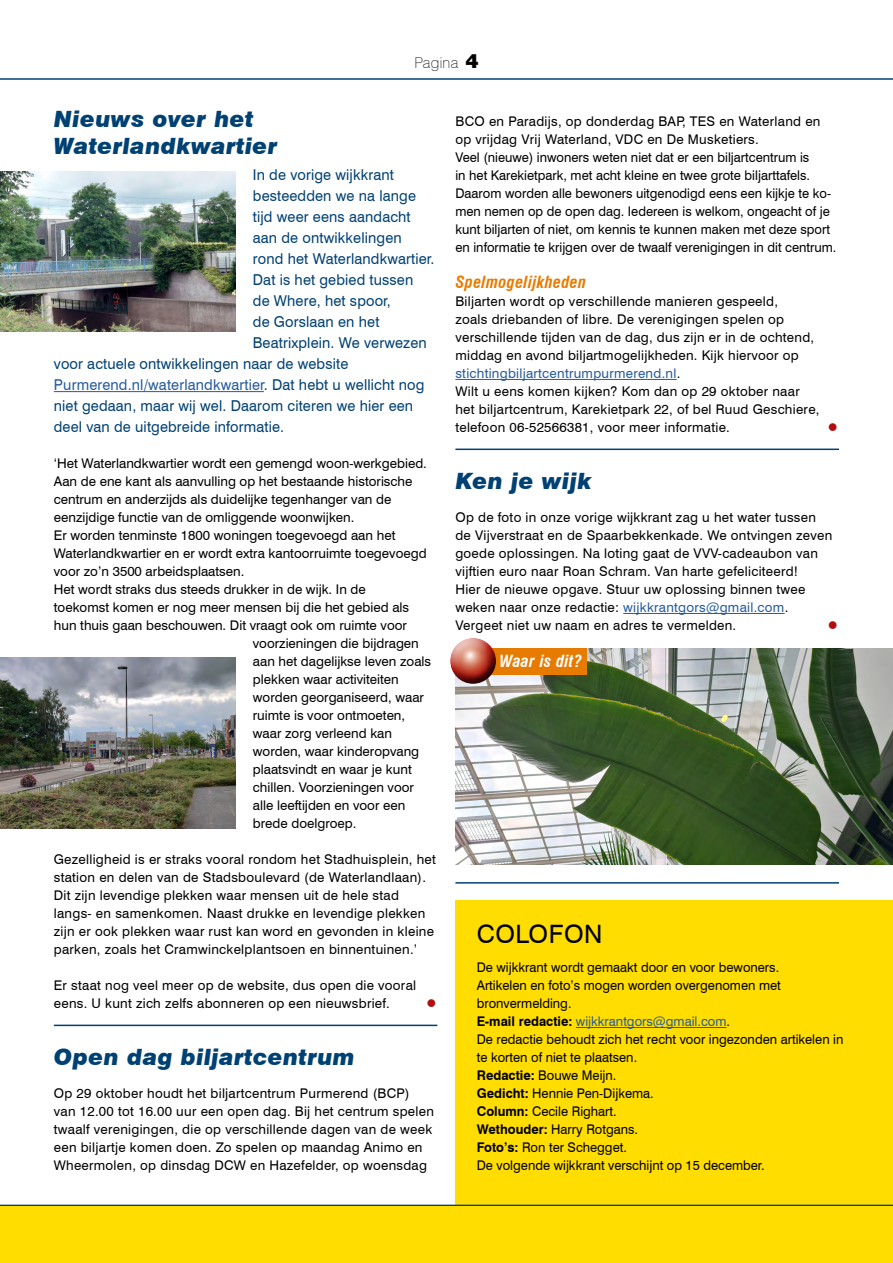
<style>
.page{position:relative;width:893px;height:1263px;background:#fff}
.page>*{position:absolute;margin:0;border:0;box-sizing:border-box;transform-origin:0 0}
.t1{font:25.35px "Swiss 721 BT";letter-spacing:.02em;color:#000}
.t2{font:italic 900 22.5px/27px "Swiss 721 BT";letter-spacing:.02em;color:#004174}
.t3{font:italic 700 condensed 16.35px "Swiss 721 BT";letter-spacing:.02em;color:#e77b00}
.H2__Subkop{font:italic 700 condensed 16.35px "Swiss 721 BT";letter-spacing:.02em;color:#fff}
.t4{font:15px "Swiss 721 BT";letter-spacing:.01em;color:#004174}
.t5{font:15px "Swiss 721 BT";letter-spacing:.01em;color:#275b9b}
.t6{font:100 15px "Swiss 721 BT";letter-spacing:.02em;color:#000}
.t7{font:13.35px/18px "Swiss 721 BT";color:#000}
.t8{font:13.35px/18px "Swiss 721 BT";letter-spacing:.02em;color:#000}
.t9{font:13.35px "Swiss 721 BT";color:#275b9b}
.t10{font:13.35px "Wingdings";color:#b20e10}
.s1{font-family:"Swiss 721 BT Black No 2";font-weight:400;font-size:18px}
.s2{color:#004174}
.s3{color:#275b9b}
.s4{font-weight:700;color:#000}
.s5{color:#000}
.s6{font-weight:700}
</style>
<div class="page">
<div style="left:455px;top:900px;width:438px;height:316px;background:#fd0"></div>
<hr style="left:576px;top:1027px;width:150px;height:1px;background:#275b9b">
<hr style="left:0;top:78px;width:893px;height:2px;background:#004174">
<hr style="left:0;top:1205px;width:893px;height:1px;background:#004174">
<div style="left:0;top:1206px;width:893px;height:57px;background:#fd0"></div>
<hr style="left:455px;top:882px;width:384px;height:2px;background:#004174">
<hr style="left:54px;top:391px;width:210px;height:1px;background:#275b9b">
<hr style="left:54px;top:1025px;width:383px;height:1px;background:#004174">
<hr style="left:455px;top:379px;width:222px;height:1px;background:#275b9b">
<hr style="left:455px;top:449px;width:384px;height:1px;background:#004174">
<hr style="left:623px;top:613px;width:162px;height:1px;background:#275b9b">
<img style="left:0;top:172px;width:236px;height:160px">
<img style="left:0;top:657px;width:236px;height:171px">
<img style="left:455px;top:648px;width:438px;height:216px">
<div style="left:467px;top:648px;width:119px;height:27px;background:#e77b00"></div>
<div style="left:445px;top:643px;width:62px;height:42px;background:#000;opacity:.75"></div>
<p class="t6" style="left:414px;top:53px;width:66px">Pagina <span class="s1">4</span></p>
<h2 class="t2" style="left:54px;top:105px;width:225px">Nieuws over het<br>Waterlandkwartier</h2>
<p class="t4" style="left:253px;top:166px;width:143px">In de vorige wijkkrant</p>
<p class="t4" style="left:253px;top:187px;width:165px">besteedden we na lange</p>
<p class="t4" style="left:253px;top:208px;width:159px">tijd weer eens aandacht</p>
<p class="t4" style="left:253px;top:229px;width:150px">aan de ontwikkelingen</p>
<p class="t4" style="left:253px;top:250px;width:183px">rond het Waterlandkwartier.</p>
<p class="t4" style="left:253px;top:271px;width:162px">Dat is het gebied tussen</p>
<p class="t4" style="left:253px;top:292px;width:140px">de Where, het spoor,</p>
<p class="t4" style="left:253px;top:313px;width:128px">de Gorslaan en het</p>
<p class="t4" style="left:253px;top:334px;width:175px">Beatrixplein. We verwezen</p>
<p class="t4" style="left:54px;top:355px;width:296px">voor actuele ontwikkelingen naar de website</p>
<p class="t5" style="left:54px;top:376px;width:372px">Purmerend.nl/waterlandkwartier<span class="s2">. Dat hebt u wellicht nog</span></p>
<p class="t4" style="left:54px;top:397px;width:361px">niet gedaan, maar wij wel. Daarom citeren we hier een</p>
<p class="t4" style="left:54px;top:418px;width:232px">deel van de uitgebreide informatie.</p>
<p class="t7" style="left:54px;top:454px;width:375px">‘Het Waterlandkwartier wordt een gemengd woon-werkgebied.</p>
<p class="t7" style="left:54px;top:472px;width:360px">Aan de ene kant als aanvulling op het bestaande historische</p>
<p class="t7" style="left:54px;top:490px;width:339px">centrum en anderzijds als duidelijke tegenhanger van de</p>
<p class="t7" style="left:54px;top:508px;width:302px">eenzijdige functie van de omliggende woonwijken.</p>
<p class="t7" style="left:54px;top:526px;width:343px">Er worden tenminste 1800 woningen toegevoegd aan het</p>
<p class="t7" style="left:54px;top:544px;width:374px">Waterlandkwartier en er wordt extra kantoorruimte toegevoegd</p>
<p class="t7" style="left:54px;top:562px;width:192px">voor zo’n 3500 arbeidsplaatsen.</p>
<p class="t7" style="left:54px;top:580px;width:313px">Het wordt straks dus steeds drukker in de wijk. In de</p>
<p class="t7" style="left:54px;top:598px;width:357px">toekomst komen er nog meer mensen bij die het gebied als</p>
<p class="t7" style="left:54px;top:616px;width:355px">hun thuis gaan beschouwen. Dit vraagt ook om ruimte voor</p>
<p class="t7" style="left:253px;top:634px;width:167px">voorzieningen die bijdragen</p>
<p class="t7" style="left:253px;top:652px;width:180px">aan het dagelijkse leven zoals</p>
<p class="t7" style="left:253px;top:670px;width:147px">plekken waar activiteiten</p>
<p class="t7" style="left:253px;top:688px;width:173px">worden georganiseerd, waar</p>
<p class="t7" style="left:253px;top:706px;width:154px">ruimte is voor ontmoeten,</p>
<p class="t7" style="left:253px;top:724px;width:141px">waar zorg verleend kan</p>
<p class="t7" style="left:253px;top:742px;width:168px">worden, waar kinderopvang</p>
<p class="t7" style="left:253px;top:760px;width:160px">plaatsvindt en waar je kunt</p>
<p class="t7" style="left:253px;top:778px;width:163px">chillen. Voorzieningen voor</p>
<p class="t7" style="left:253px;top:796px;width:154px">alle leeftijden en voor een</p>
<p class="t7" style="left:253px;top:814px;width:105px">brede doelgroep.</p>
<p class="t8" style="left:54px;top:850px;width:384px">Gezelligheid is er straks vooral rondom het Stadhuisplein, het station en delen van de Stadsboulevard (de Waterlandlaan).<br>Dit zijn levendige plekken waar mensen uit de hele stad langs- en samenkomen. Naast drukke en levendige plekken zijn er ook plekken waar rust kan word en gevonden in kleine parken, zoals het Cramwinckelplantsoen en binnentuinen.’</p>
<p class="t8" style="left:54px;top:976px;width:364px">Er staat nog veel meer op de website, dus open die vooral eens. U kunt zich zelfs abonneren op een nieuwsbrief.</p>
<p class="t10" style="left:426px;top:996px;width:11px">●</p>
<h2 class="t2" style="left:54px;top:1043px;width:302px">Open dag biljartcentrum</h2>
<p class="t8" style="left:54px;top:1084px;width:382px">Op 29 oktober houdt het biljartcentrum Purmerend (BCP) van 12.00 tot 16.00 uur een open dag. Bij het centrum spelen twaalf verenigingen, die op verschillende dagen van de week een biljartje komen doen. Zo spelen op maandag Animo en Wheermolen, op dinsdag DCW en Hazefelder, op woensdag</p>
<p class="t7" style="left:455px;top:112px;width:382px">BCO en Paradijs, op donderdag BAP, TES en Waterland en op vrijdag Vrij Waterland, VDC en De Musketiers.<br>Veel (nieuwe) inwoners weten niet dat er een biljartcentrum is<br>in het Karekietpark, met acht kleine en twee grote biljarttafels.<br>Daarom worden alle bewoners uitgenodigd eens een kijkje te ko&shy;men nemen op de open dag. Iedereen is welkom, ongeacht of je kunt biljarten of niet, om kennis te kunnen maken met deze sport en informatie te krijgen over de twaalf verenigingen in dit centrum.</p>
<p class="t3" style="left:455px;top:272px;width:132px">Spelmogelijkheden</p>
<p class="t8" style="left:455px;top:292px;width:366px">Biljarten wordt op verschillende manieren gespeeld,<br>zoals driebanden of libre. De verenigingen spelen op verschillende tijden van de dag, dus zijn er in de ochtend, middag en avond biljartmogelijkheden. Kijk hiervoor op <span class="s3">stichtingbiljartcentrumpurmerend.nl</span>.<br>Wilt u eens komen kijken? Kom dan op 29 oktober naar het biljartcentrum, Karekietpark 22, of bel Ruud Geschiere, telefoon 06-52566381, voor meer informatie.</p>
<p class="t10" style="left:828px;top:420px;width:11px">●</p>
<h2 class="t2" style="left:455px;top:467px;width:138px">Ken je wijk</h2>
<p class="t8" style="left:455px;top:508px;width:378px">Op de foto in onze vorige wijkkrant zag u het water tussen de Vijverstraat en de Spaarbekkenkade. We ontvingen zeven goede oplossingen. Na loting gaat de VVV-cadeaubon van vijftien euro naar Roan Schram. Van harte gefeliciteerd!<br>Hier de nieuwe opgave. Stuur uw oplossing binnen twee weken naar onze redactie: <span class="s3">wijkkrantgors@gmail.com</span>.<br>Vergeet niet uw naam en adres te vermelden.</p>
<p class="t10" style="left:828px;top:618px;width:11px">●</p>
<h2 class="H2__Subkop" style="left:499px;top:651px;width:84px">Waar is dit?</h2>
<p class="t1" style="left:477px;top:919px;width:127px">COLOFON</p>
<p class="t7" style="left:477px;top:958px;width:304px">De wijkkrant wordt gemaakt door en voor bewoners.</p>
<p class="t7" style="left:477px;top:976px;width:306px">Artikelen en foto’s mogen worden overgenomen met bronvermelding.</p>
<p class="t9" style="left:477px;top:1013px;width:255px"><span class="s4">E-mail redactie:</span> wijkkrantgors@gmail.com<span class="s5">.</span></p>
<p class="t7" style="left:477px;top:1030px;width:368px">De redactie behoudt zich het recht voor ingezonden artikelen in te korten of niet te plaatsen.</p>
<p class="t7" style="left:477px;top:1066px;width:141px"><span class="s6">Redactie:</span> Bouwe Meijn.</p>
<p class="t7" style="left:477px;top:1084px;width:179px"><span class="s6">Gedicht:</span> Hennie Pen-Dijkema.</p>
<p class="t7" style="left:477px;top:1102px;width:142px"><span class="s6">Column:</span> Cecile Righart.</p>
<p class="t7" style="left:477px;top:1120px;width:163px"><span class="s6">Wethouder:</span> Harry Rotgans.</p>
<p class="t7" style="left:477px;top:1138px;width:152px"><span class="s6">Foto’s:</span> Ron ter Schegget.</p>
<p class="t7" style="left:477px;top:1156px;width:289px">De volgende wijkkrant verschijnt op 15 december.</p>
</div>
